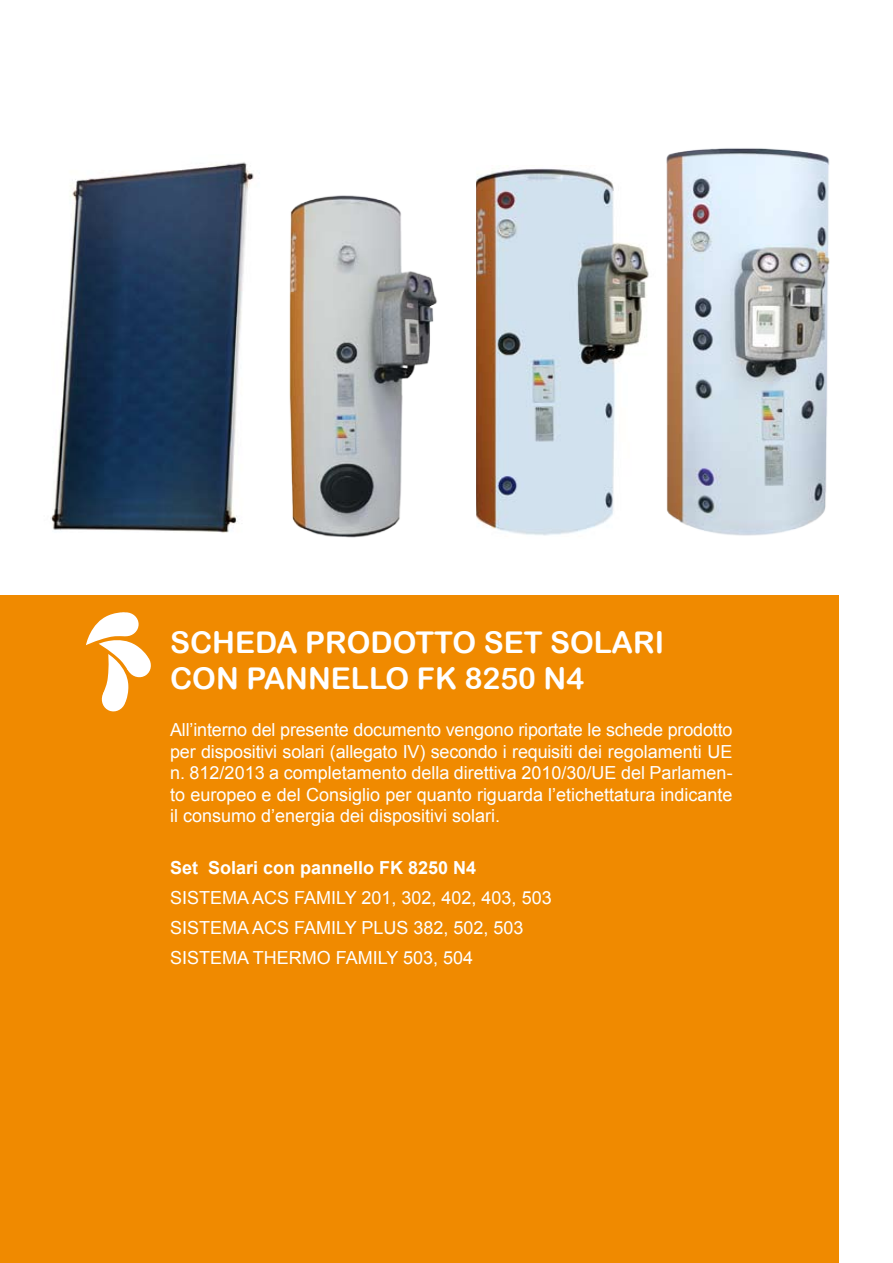
<style>
.page{position:relative;width:893px;height:1263px;background:#fff}
.page>*{position:absolute;margin:0;border:0;box-sizing:border-box;transform-origin:0 0}
.t1{font:30px/36px "Arial Rounded MT Bold";color:#fff}
.t2{font:18px/21.6px "Arial";color:#fff;text-align:justify}
.t3{font:700 18px "Arial";color:#fff}
</style>
<div class="page">
<div style="left:0;top:595px;width:839px;height:668px;background:#f08a00"></div>
<svg style="left:86px;top:612px;width:65px;height:100px"></svg>
<img style="left:50px;top:162px;width:204px;height:371px">
<img style="left:289px;top:195px;width:148px;height:343px">
<img style="left:666px;top:148px;width:164px;height:388px">
<img style="left:476px;top:165px;width:173px;height:371px">
<h1 class="t1" style="left:170px;top:624px;width:496px">SCHEDA PRODOTTO SET SOLARI<br>CON PANNELLO FK 8250 N4</h1>
<p class="t2" style="left:170px;top:719px;width:564px">All’interno del presente documento vengono riportate le schede prodotto per dispositivi solari (allegato IV) secondo i requisiti dei regolamenti UE n. 812/2013 a completamento della direttiva 2010/30/UE del Parlamen&shy;to europeo e del Consiglio per quanto riguarda l’etichettatura indicante il consumo d’energia dei dispositivi solari.</p>
<p class="t3" style="left:170px;top:856px;width:308px">Set Solari con pannello FK 8250 N4</p>
<p class="t2" style="left:170px;top:883px;width:381px;line-height:30px;text-align:left">SISTEMA ACS FAMILY 201, 302, 402, 403, 503<br>SISTEMA ACS FAMILY PLUS 382, 502, 503<br>SISTEMA THERMO FAMILY 503, 504</p>
</div>
